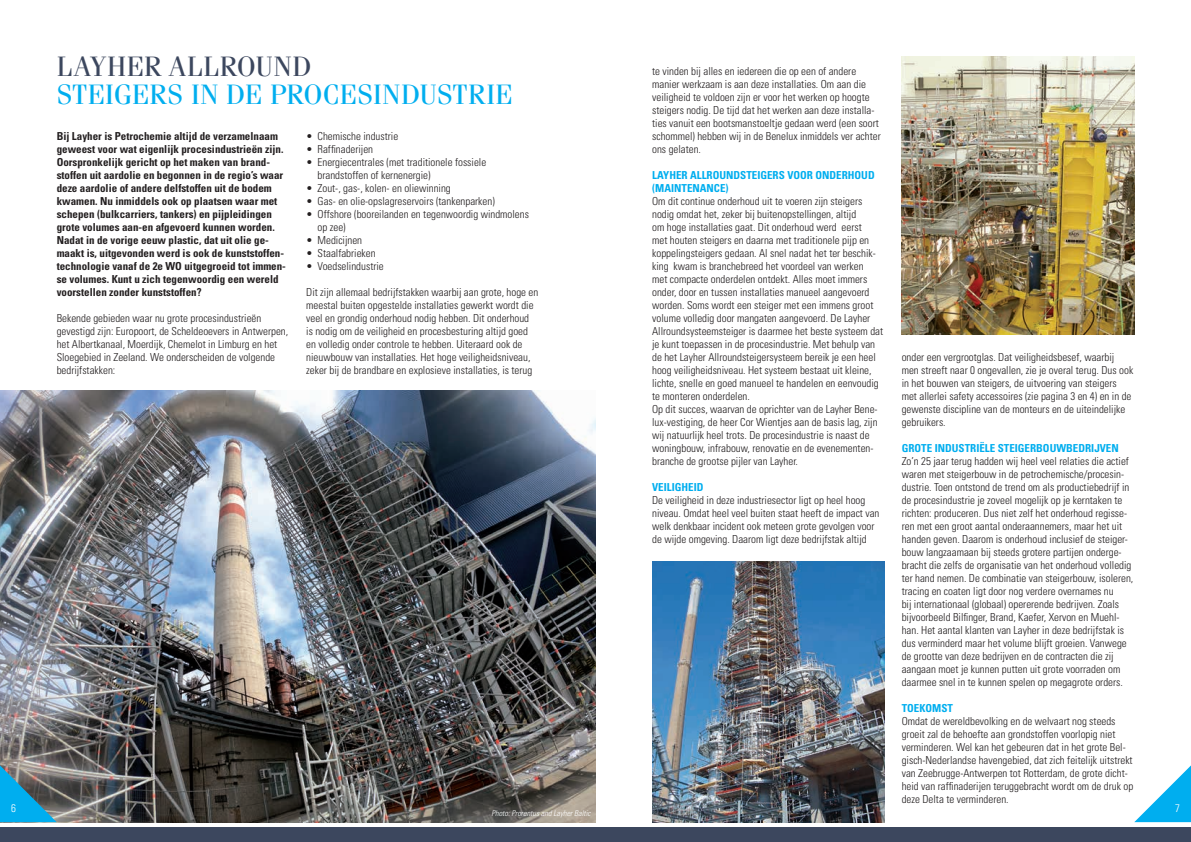
<style>
.page{position:relative;width:1191px;height:842px;background:#fff}
.page>*{position:absolute;margin:0;border:0;box-sizing:border-box;transform-origin:0 0}
.t1{font:28px "Fenice Pro ITC";letter-spacing:.005em;color:#00aeef}
.t2{font:28px "Fenice Pro ITC";letter-spacing:.015em;color:#3c475e}
.t3{font:300 condensed 11px/13px "Univers";color:#231f20}
.t4{font:700 condensed 11px/13px "Univers";color:#231f20}
.t5{font:700 condensed 11px/13px "Univers";color:#00aeef}
.t6{font:300 condensed 11px "Univers";color:#fff}
.t7{font:italic 300 condensed 8px "Univers";color:#fff}
</style>
<div class="page">
<div style="left:0;top:828px;width:1191px;height:14px;background:#3c475e"></div>
<img style="left:0;top:390px;width:595px;height:433px">
<img style="left:652px;top:561px;width:232px;height:261px">
<img style="left:901px;top:57px;width:233px;height:278px">
<svg style="left:0;top:765px;width:57px;height:57px;background:#3d8fad"></svg>
<svg style="left:1134px;top:765px;width:57px;height:57px"></svg>
<h1 class="t2" style="left:57px;top:49px;width:256px">LAYHER ALLROUND</h1>
<h1 class="t1" style="left:57px;top:77px;width:457px">STEIGERS IN DE PROCESINDUSTRIE</h1>
<p class="t3" style="left:652px;top:64px;width:230px">te vinden bij alles en iedereen die op een of andere manier werkzaam is aan deze installaties. Om aan die veiligheid te voldoen zijn er voor het werken op hoogte steigers nodig. De tijd dat het werken aan deze installa&shy;ties vanuit een bootsmanstoeltje gedaan werd (een soort schommel) hebben wij in de Benelux inmiddels ver achter ons gelaten.</p>
<p class="t5" style="left:652px;top:168px;width:224px">LAYHER ALLROUNDSTEIGERS VOOR ONDERHOUD (MAINTENANCE)</p>
<p class="t3" style="left:652px;top:194px;width:232px">Om dit continue onderhoud uit te voeren zijn steigers nodig omdat het, zeker bij buitenopstellingen, altijd<br>om hoge installaties gaat. Dit onderhoud werd eerst<br>met houten steigers en daarna met traditionele pijp en koppelingsteigers gedaan. Al snel nadat het ter beschik&shy;king kwam is branchebreed het voordeel van werken<br>met compacte onderdelen ontdekt. Alles moet immers onder, door en tussen installaties manueel aangevoerd worden. Soms wordt een steiger met een immens groot volume volledig door mangaten aangevoerd. De Layher Allroundsysteemsteiger is daarmee het beste systeem dat je kunt toepassen in de procesindustrie. Met behulp van de het Layher Allroundsteigersysteem bereik je een heel hoog veiligheidsniveau. Het systeem bestaat uit kleine, lichte, snelle en goed manueel te handelen en eenvoudig te monteren onderdelen.<br>Op dit succes, waarvan de oprichter van de Layher Bene&shy;lux-vestiging, de heer Cor Wientjes aan de basis lag, zijn wij natuurlijk heel trots. De procesindustrie is naast de woningbouw, infrabouw, renovatie en de evenementen&shy;branche de grootse pijler van Layher.</p>
<p class="t5" style="left:652px;top:480px;width:53px">VEILIGHEID</p>
<p class="t3" style="left:652px;top:494px;width:229px">De veiligheid in deze industriesector ligt op heel hoog niveau. Omdat heel veel buiten staat heeft de impact van welk denkbaar incident ook meteen grote gevolgen voor de wijde omgeving. Daarom ligt deze bedrijfstak altijd</p>
<p class="t3" style="left:306px;top:130px;width:93px">• Chemische industrie</p>
<p class="t3" style="left:306px;top:143px;width:68px">• Raffinaderijen</p>
<p class="t3" style="left:317px;top:156px;width:170px;text-indent:-11px">• Energiecentrales (met traditionele fossiele brandstoffen of kernenergie)</p>
<p class="t3" style="left:306px;top:182px;width:146px">• Zout-, gas-, kolen- en oliewinning</p>
<p class="t3" style="left:306px;top:195px;width:190px">• Gas- en olie-opslagreservoirs (tankenparken)</p>
<p class="t3" style="left:317px;top:208px;width:213px;text-indent:-11px">• Offshore (booreilanden en tegenwoordig windmolens op zee)</p>
<p class="t3" style="left:306px;top:234px;width:57px">• Medicijnen</p>
<p class="t3" style="left:306px;top:247px;width:71px">• Staalfabrieken</p>
<p class="t3" style="left:306px;top:260px;width:79px">• Voedselindustrie</p>
<p class="t3" style="left:306px;top:286px;width:234px">Dit zijn allemaal bedrijfstakken waarbij aan grote, hoge en meestal buiten opgestelde installaties gewerkt wordt die veel en grondig onderhoud nodig hebben. Dit onderhoud is nodig om de veiligheid en procesbesturing altijd goed en volledig onder controle te hebben. Uiteraard ook de nieuwbouw van installaties. Het hoge veiligheidsniveau, zeker bij de brandbare en explosieve installaties, is terug</p>
<p class="t4" style="left:57px;top:130px;width:231px">Bij Layher is Petrochemie altijd de verzamelnaam geweest voor wat eigenlijk procesindustrieën zijn.<br>Oorspronkelijk gericht op het maken van brand&shy;stoffen uit aardolie en begonnen in de regio’s waar deze aardolie of andere delfstoffen uit de bodem kwamen. Nu inmiddels ook op plaatsen waar met schepen (bulkcarriers, tankers) en pijpleidingen grote volumes aan-en afgevoerd kunnen worden.<br>Nadat in de vorige eeuw plastic, dat uit olie ge&shy;maakt is, uitgevonden werd is ook de kunststoffen&shy;technologie vanaf de 2e WO uitgegroeid tot immen&shy;se volumes. Kunt u zich tegenwoordig een wereld voorstellen zonder kunststoffen?</p>
<p class="t3" style="left:57px;top:312px;width:233px">Bekende gebieden waar nu grote procesindustrieën gevestigd zijn: Europoort, de Scheldeoevers in Antwerpen, het Albertkanaal, Moerdijk, Chemelot in Limburg en het Sloegebied in Zeeland. We onderscheiden de volgende bedrijfstakken:</p>
<p class="t3" style="left:901px;top:351px;width:233px">onder een vergrootglas. Dat veiligheidsbesef, waarbij men streeft naar 0 ongevallen, zie je overal terug. Dus ook in het bouwen van steigers, de uitvoering van steigers met allerlei safety accessoires (zie pagina 3 en 4) en in de gewenste discipline van de monteurs en de uiteindelijke gebruikers.</p>
<p class="t5" style="left:901px;top:442px;width:218px">GROTE INDUSTRIËLE STEIGERBOUWBEDRIJVEN</p>
<p class="t3" style="left:901px;top:455px;width:233px">Zo’n 25 jaar terug hadden wij heel veel relaties die actief waren met steigerbouw in de petrochemische/procesin&shy;dustrie. Toen ontstond de trend om als productiebedrijf in de procesindustrie je zoveel mogelijk op je kerntaken te richten: produceren. Dus niet zelf het onderhoud regisse&shy;ren met een groot aantal onderaannemers, maar het uit handen geven. Daarom is onderhoud inclusief de steiger&shy;bouw langzaamaan bij steeds grotere partijen onderge&shy;bracht die zelfs de organisatie van het onderhoud volledig ter hand nemen. De combinatie van steigerbouw, isoleren, tracing en coaten ligt door nog verdere overnames nu<br>bij internationaal (globaal) opererende bedrijven. Zoals bijvoorbeeld Bilfinger, Brand, Kaefer, Xervon en Muehl&shy;han. Het aantal klanten van Layher in deze bedrijfstak is dus verminderd maar het volume blijft groeien. Vanwege de grootte van deze bedrijven en de contracten die zij aangaan moet je kunnen putten uit grote voorraden om daarmee snel in te kunnen spelen op megagrote orders.</p>
<p class="t5" style="left:901px;top:702px;width:53px">TOEKOMST</p>
<p class="t3" style="left:901px;top:715px;width:233px">Omdat de wereldbevolking en de welvaart nog steeds groeit zal de behoefte aan grondstoffen voorlopig niet verminderen. Wel kan het gebeuren dat in het grote Bel&shy;gisch-Nederlandse havengebied, dat zich feitelijk uitstrekt van Zeebrugge-Antwerpen tot Rotterdam, de grote dicht&shy;heid van raffinaderijen teruggebracht wordt om de druk op deze Delta te verminderen.</p>
<p class="t6" style="left:11px;top:801px;width:6px">6</p>
<p class="t6" style="left:1175px;top:801px;width:6px">7</p>
<p class="t7" style="left:491px;top:808px;width:101px">Photo: Prorentus and Layher Baltic</p>
</div>
